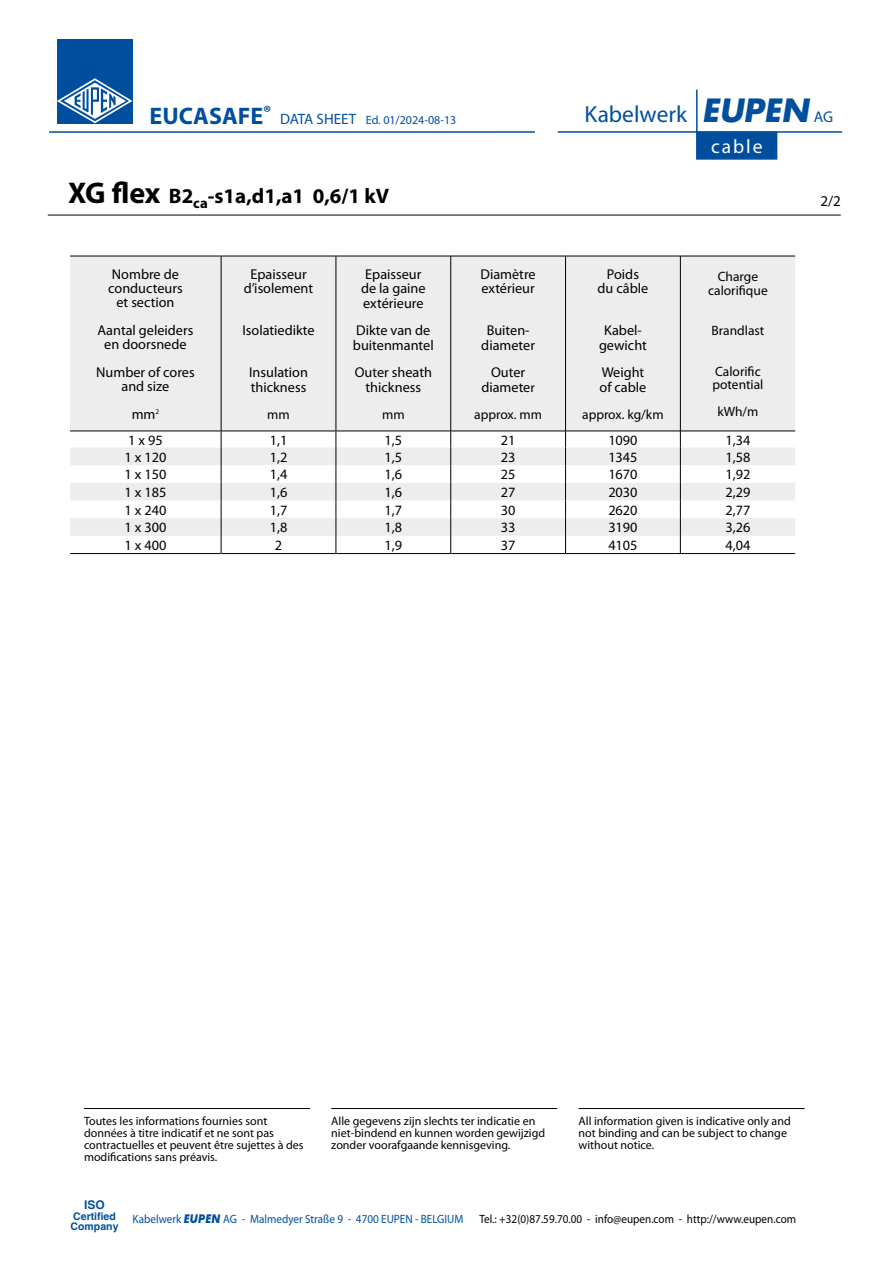
<style>
.page{position:relative;width:893px;height:1263px;background:#fff}
.page>*{position:absolute;margin:0;border:0;box-sizing:border-box;transform-origin:0 0}
.t1{font:23.4px "Myriad";color:#004f9f}
.t2{font:700 21px "Myriad Pro";color:#000}
.t3{font:19.5px "Myriad";letter-spacing:.1em;color:#fff}
.t4{font:15px "Myriad Pro";color:#000}
.t5{font:14.25px/14.2px "Myriad Pro";color:#000;text-align:center}
.t6{font:13.5px/13.5px "Myriad Pro";color:#000;text-align:center}
.t7{font:12px/12px "Myriad Pro";color:#000}
.t8{font:12px "Myriad Pro";color:#000;scale:.93 1}
.t9{font:12px "Myriad Pro";color:#004f9f;scale:.93 1}
.t10{font:12px "Myriad Pro";color:#004f9f}
.t11{font:700 12px "Helvetica";color:#004f9f}
.t12{font:700 10.5px/10.5px "Helvetica";color:#004f9f}
.s1{font-weight:700;font-size:24px}
.s2{font-size:15px}
.s3{font-family:"Futura";font-weight:700;font-style:italic;font-size:31.2px}
.s4{font-size:15.6px}
.s5{font-size:30px}
.s6{font-size:13.5px}
.s7{font-family:"Futura BT";font-weight:700;font-style:italic}
</style>
<div class="page">
<svg style="left:696px;top:89px;width:82px;height:71px"></svg>
<hr style="left:558px;top:131px;width:284px;height:2px;background:#004f9f">
<hr style="left:49px;top:131px;width:486px;height:2px;background:#004f9f">
<hr style="left:34px;top:265px;width:800px;height:1px;background:#004f9f">
<div style="left:57px;top:39px;width:75px;height:85px;background:#004f9f"></div>
<svg style="left:57px;top:78px;width:75px;height:45px"></svg>
<hr style="left:48px;top:215px;width:793px;height:1px;background:#000">
<svg style="left:70px;top:257px;width:725px;height:279px;fill:#ededed"></svg>
<hr style="left:70px;top:431px;width:151px;height:1px;background:#000">
<hr style="left:221px;top:431px;width:115px;height:1px;background:#000">
<hr style="left:336px;top:431px;width:114px;height:1px;background:#000">
<hr style="left:451px;top:431px;width:114px;height:1px;background:#000">
<hr style="left:566px;top:431px;width:114px;height:1px;background:#000">
<hr style="left:681px;top:431px;width:114px;height:1px;background:#000">
<svg style="left:221px;top:431px;width:1px;height:122px"></svg>
<svg style="left:336px;top:431px;width:1px;height:122px"></svg>
<svg style="left:450px;top:431px;width:1px;height:123px"></svg>
<svg style="left:565px;top:431px;width:1px;height:123px"></svg>
<hr style="left:70px;top:256px;width:151px;height:1px;background:#000">
<hr style="left:221px;top:256px;width:115px;height:1px;background:#000">
<hr style="left:221px;top:256px;width:1px;height:175px;background:#000">
<hr style="left:336px;top:256px;width:114px;height:1px;background:#000">
<hr style="left:336px;top:256px;width:1px;height:175px;background:#000">
<hr style="left:451px;top:256px;width:114px;height:1px;background:#000">
<hr style="left:450px;top:256px;width:1px;height:175px;background:#000">
<hr style="left:566px;top:256px;width:114px;height:1px;background:#000">
<hr style="left:565px;top:256px;width:1px;height:175px;background:#000">
<hr style="left:681px;top:256px;width:114px;height:1px;background:#000">
<hr style="left:680px;top:256px;width:1px;height:175px;background:#000">
<svg style="left:680px;top:431px;width:1px;height:123px"></svg>
<hr style="left:70px;top:553px;width:151px;height:1px;background:#000">
<hr style="left:221px;top:553px;width:115px;height:1px;background:#000">
<hr style="left:336px;top:553px;width:114px;height:1px;background:#000">
<hr style="left:451px;top:553px;width:114px;height:1px;background:#000">
<hr style="left:566px;top:553px;width:114px;height:1px;background:#000">
<hr style="left:681px;top:553px;width:114px;height:1px;background:#000">
<hr style="left:84px;top:1108px;width:226px;height:1px;background:#000">
<hr style="left:331px;top:1108px;width:226px;height:1px;background:#000">
<hr style="left:579px;top:1108px;width:226px;height:1px;background:#000">
<p class="t10" style="left:150px;top:112px;width:308px"><span class="s1">EUCASAFE</span><sup>®</sup> <span class="s2">DATA SHEET</span> Ed. 01/2024-08-13</p>
<h1 class="t1" style="left:585px;top:102px;width:250px">Kabelwerk <span class="s3">EUPEN</span> <span class="s4">AG</span></h1>
<h2 class="t2" style="left:68px;top:182px;width:323px"><span class="s5">XG flex</span> B2<sub>ca</sub>-s1a,d1,a1 0,6/1 kV</h2>
<p class="t5" style="left:108px;top:267px;width:76px">Nombre de conducteurs et section</p>
<p class="t5" style="left:98px;top:323px;width:97px">Aantal geleiders en doorsnede</p>
<p class="t5" style="left:96px;top:365px;width:100px">Number of cores and size</p>
<p class="t5" style="left:132px;top:407px;width:29px">mm<sup>2</sup></p>
<p class="t5" style="left:244px;top:267px;width:71px">Epaisseur d’isolement</p>
<p class="t5" style="left:242px;top:323px;width:74px">Isolatiedikte</p>
<p class="t5" style="left:249px;top:365px;width:60px;text-align:left">Insulation thickness</p>
<p class="t6" style="left:267px;top:407px;width:24px">mm</p>
<p class="t5" style="left:361px;top:267px;width:66px;text-align:left">Epaisseur de la gaine extérieure</p>
<p class="t5" style="left:353px;top:323px;width:82px;text-align:left">Dikte van de buitenmantel</p>
<p class="t5" style="left:355px;top:365px;width:79px">Outer sheath thickness</p>
<p class="t6" style="left:382px;top:407px;width:24px">mm</p>
<p class="t5" style="left:481px;top:267px;width:57px;text-align:left">Diamètre extérieur</p>
<p class="t5" style="left:481px;top:323px;width:55px">Buiten&shy;diameter</p>
<p class="t5" style="left:481px;top:365px;width:55px">Outer diamete<span class="s6">r</span></p>
<p class="t6" style="left:474px;top:407px;width:69px">approx. mm</p>
<p class="t5" style="left:598px;top:267px;width:52px">Poids du câble</p>
<p class="t5" style="left:599px;top:323px;width:49px">Kabel&shy;gewicht</p>
<p class="t5" style="left:599px;top:365px;width:48px;text-align:left">Weight of cable</p>
<p class="t6" style="left:582px;top:407px;width:83px">approx. kg/km</p>
<h3 class="t3" style="left:711px;top:136px;width:53px">cable</h3>
<p class="t6" style="left:708px;top:270px;width:61px">Charge calorifique</p>
<p class="t6" style="left:712px;top:324px;width:54px">Brandlast</p>
<p class="t6" style="left:712px;top:364px;width:53px;text-align:left">Calorific potential</p>
<p class="t6" style="left:717px;top:405px;width:43px">kWh/m</p>
<p class="t5" style="left:128px;top:433px;width:36px">1 x 95</p>
<p class="t5" style="left:270px;top:433px;width:19px">1,1</p>
<p class="t5" style="left:385px;top:433px;width:19px">1,5</p>
<p class="t5" style="left:501px;top:433px;width:16px">21</p>
<p class="t5" style="left:608px;top:433px;width:31px">1090</p>
<p class="t5" style="left:725px;top:433px;width:26px">1,34</p>
<p class="t5" style="left:124px;top:449px;width:43px">1 x 120</p>
<p class="t5" style="left:270px;top:449px;width:19px">1,2</p>
<p class="t5" style="left:385px;top:449px;width:19px">1,5</p>
<p class="t5" style="left:501px;top:449px;width:16px">23</p>
<p class="t5" style="left:608px;top:449px;width:31px">1345</p>
<p class="t5" style="left:725px;top:449px;width:26px">1,58</p>
<p class="t5" style="left:124px;top:467px;width:43px">1 x 150</p>
<p class="t5" style="left:270px;top:467px;width:19px">1,4</p>
<p class="t5" style="left:385px;top:467px;width:19px">1,6</p>
<p class="t5" style="left:501px;top:467px;width:16px">25</p>
<p class="t5" style="left:608px;top:467px;width:31px">1670</p>
<p class="t5" style="left:725px;top:467px;width:26px">1,92</p>
<p class="t5" style="left:124px;top:485px;width:43px">1 x 185</p>
<p class="t5" style="left:270px;top:485px;width:19px">1,6</p>
<p class="t5" style="left:385px;top:485px;width:19px">1,6</p>
<p class="t5" style="left:501px;top:485px;width:16px">27</p>
<p class="t5" style="left:608px;top:485px;width:31px">2030</p>
<p class="t5" style="left:725px;top:485px;width:26px">2,29</p>
<p class="t5" style="left:124px;top:502px;width:43px">1 x 240</p>
<p class="t5" style="left:270px;top:502px;width:19px">1,7</p>
<p class="t5" style="left:385px;top:502px;width:19px">1,7</p>
<p class="t5" style="left:501px;top:502px;width:16px">30</p>
<p class="t5" style="left:608px;top:502px;width:31px">2620</p>
<p class="t5" style="left:725px;top:502px;width:26px">2,77</p>
<p class="t5" style="left:124px;top:520px;width:43px">1 x 300</p>
<p class="t5" style="left:270px;top:520px;width:19px">1,8</p>
<p class="t5" style="left:385px;top:520px;width:19px">1,8</p>
<p class="t5" style="left:501px;top:520px;width:16px">33</p>
<p class="t5" style="left:608px;top:520px;width:31px">3190</p>
<p class="t5" style="left:725px;top:520px;width:26px">3,26</p>
<p class="t5" style="left:124px;top:538px;width:43px">1 x 400</p>
<p class="t5" style="left:275px;top:538px;width:9px">2</p>
<p class="t5" style="left:385px;top:538px;width:19px">1,9</p>
<p class="t5" style="left:501px;top:538px;width:16px">37</p>
<p class="t5" style="left:608px;top:538px;width:31px">4105</p>
<p class="t5" style="left:725px;top:538px;width:26px">4,04</p>
<p class="t4" style="left:820px;top:192px;width:22px">2/2</p>
<p class="t7" style="left:84px;top:1115px;width:221px">Toutes les informations fournies sont données à titre indicatif et ne sont pas contractuelles et peuvent être sujettes à des modifications sans préavis.</p>
<p class="t7" style="left:331px;top:1115px;width:215px">Alle gegevens zijn slechts ter indicatie en niet-bindend en kunnen worden gewijzigd zonder voorafgaande kennisgeving.</p>
<p class="t7" style="left:579px;top:1115px;width:214px">All information given is indicative only and not binding and can be subject to change without notice.</p>
<p class="t11" style="left:84px;top:1198px;width:22px">ISO</p>
<p class="t12" style="left:71px;top:1212px;width:49px">Certified<br>Company</p>
<p class="t9" style="left:133px;top:1211px;width:357px">Kabelwerk <span class="s7">EUPEN</span> AG - Malmedyer Straße 9 - 4700 EUPEN - BELGIUM</p>
<p class="t8" style="left:479px;top:1211px;width:342px">Tel.: +32(0)87.59.70.00 - info@eupen.com - http://www.eupen.com</p>
</div>
